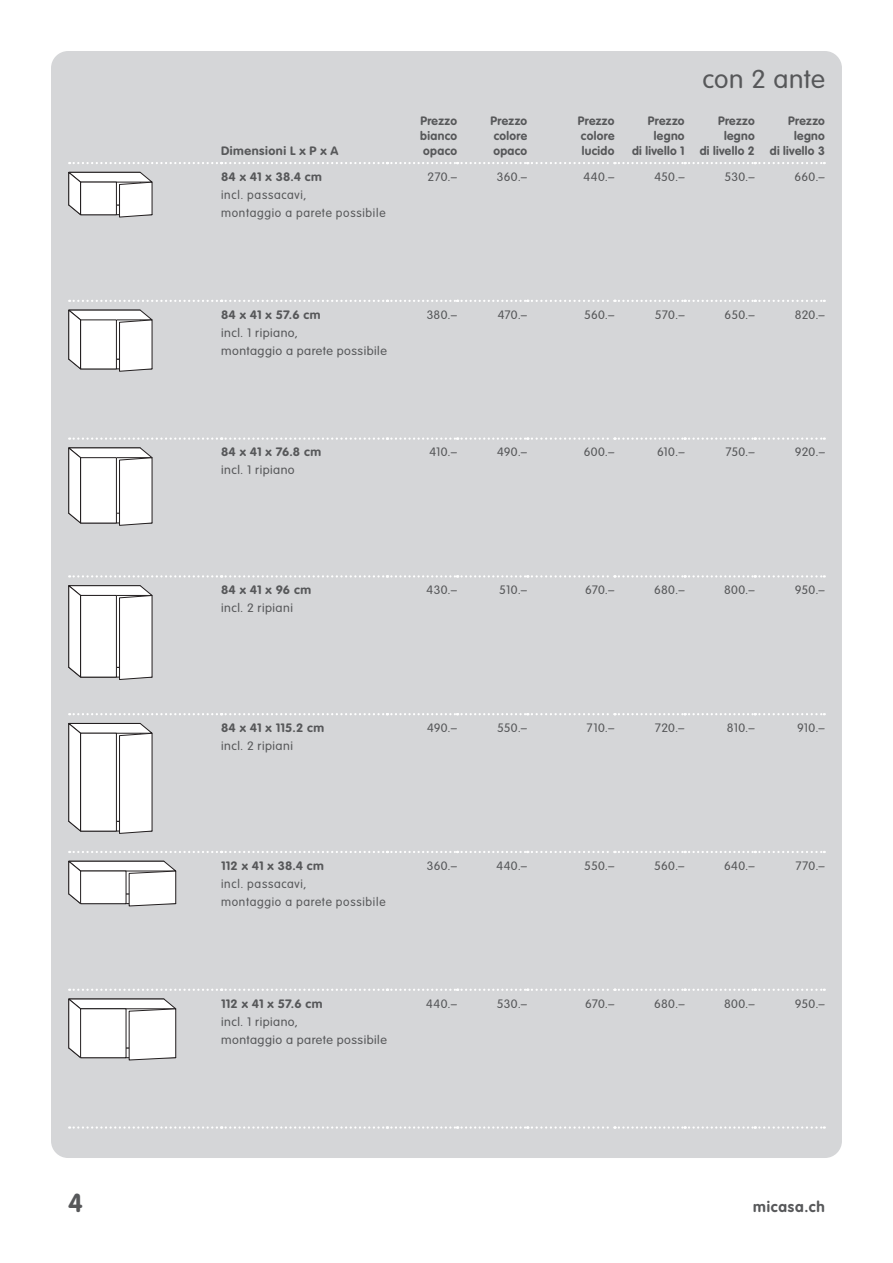
<style>
.page{position:relative;width:893px;height:1263px;background:#fff}
.page>*{position:absolute;margin:0;border:0;box-sizing:border-box;transform-origin:0 0}
.t1{font:300 25.5px "VAG Rounded Std";letter-spacing:.015em;color:#57585a;scale:1.05 1}
.t2{font:700 25.5px "VAG Rounded Std";color:#57585a}
.t3{font:700 15px "VAG Rounded Std";letter-spacing:.055em;color:#57585a}
.t4{font:300 12px/18px "VAG Rounded Std";letter-spacing:.035em;color:#57585a;scale:1.05 1}
.t5{font:700 12px/15px "VAG Rounded Std";letter-spacing:.025em;color:#57585a;text-align:justify}
.t6{font:700 12px "VAG Rounded Std";letter-spacing:.025em;color:#57585a;scale:1.05 1}
.t7{font:300 12px/18px "VAG Rounded Std";letter-spacing:.055em;color:#57585a}
</style>
<div class="page">
<div style="left:51px;top:51px;width:791px;height:1107px;background:#d5d6d8;border-radius:17px"></div>
<svg style="left:69px;top:162px;width:756px;height:2px"></svg>
<svg style="left:69px;top:300px;width:756px;height:2px"></svg>
<svg style="left:69px;top:437px;width:756px;height:3px"></svg>
<svg style="left:69px;top:575px;width:756px;height:2px"></svg>
<svg style="left:69px;top:713px;width:756px;height:2px"></svg>
<svg style="left:69px;top:851px;width:756px;height:2px"></svg>
<svg style="left:69px;top:989px;width:756px;height:2px"></svg>
<svg style="left:69px;top:1126px;width:756px;height:3px"></svg>
<svg style="left:68px;top:172px;width:85px;height:46px;background:#e0e0e0"></svg>
<svg style="left:68px;top:309px;width:85px;height:63px;background:#e4e3e4"></svg>
<svg style="left:68px;top:447px;width:85px;height:79px;background:#e7e6e7"></svg>
<svg style="left:68px;top:585px;width:85px;height:95px;background:#e9e8e8"></svg>
<svg style="left:68px;top:723px;width:85px;height:111px;background:#eae9ea"></svg>
<svg style="left:68px;top:860px;width:109px;height:47px;background:#e2e1e2"></svg>
<svg style="left:68px;top:998px;width:109px;height:63px;background:#e6e6e6"></svg>
<p class="t6" style="left:221px;top:143px;width:113px">Dimensioni L x P x A</p>
<p class="t6" style="left:221px;top:170px;width:98px">84 x 41 x 38.4 cm</p>
<p class="t7" style="left:221px;top:186px;width:166px">incl. passacavi,<br>montaggio a parete possibile</p>
<h1 class="t1" style="left:702px;top:64px;width:118px">con 2 ante</h1>
<p class="t5" style="left:420px;top:113px;width:38px">Prezzo bianco opaco</p>
<p class="t5" style="left:491px;top:113px;width:38px">Prezzo colore opaco</p>
<p class="t5" style="left:578px;top:113px;width:38px">Prezzo colore lucido</p>
<p class="t5" style="left:632px;top:113px;width:54px;text-align:right">Prezzo legno<br>di livello 1</p>
<p class="t5" style="left:700px;top:113px;width:57px;text-align:right">Prezzo legno<br>di livello 2</p>
<p class="t5" style="left:770px;top:113px;width:57px;text-align:right">Prezzo legno<br>di livello 3</p>
<p class="t4" style="left:428px;top:168px;width:30px">270.–</p>
<p class="t4" style="left:497px;top:168px;width:30px">360.–</p>
<p class="t4" style="left:584px;top:168px;width:31px">440.–</p>
<p class="t4" style="left:654px;top:168px;width:30px">450.–</p>
<p class="t4" style="left:724px;top:168px;width:30px">530.–</p>
<p class="t4" style="left:795px;top:168px;width:30px">660.–</p>
<p class="t6" style="left:221px;top:307px;width:96px">84 x 41 x 57.6 cm</p>
<p class="t4" style="left:221px;top:324px;width:159px">incl. 1 ripiano,<br>montaggio a parete possibile</p>
<p class="t4" style="left:427px;top:306px;width:30px">380.–</p>
<p class="t4" style="left:498px;top:306px;width:30px">470.–</p>
<p class="t4" style="left:584px;top:306px;width:30px">560.–</p>
<p class="t4" style="left:655px;top:306px;width:30px">570.–</p>
<p class="t4" style="left:724px;top:306px;width:30px">650.–</p>
<p class="t4" style="left:795px;top:306px;width:30px">820.–</p>
<p class="t6" style="left:221px;top:445px;width:97px">84 x 41 x 76.8 cm</p>
<p class="t4" style="left:221px;top:462px;width:72px">incl. 1 ripiano</p>
<p class="t4" style="left:429px;top:444px;width:28px">410.–</p>
<p class="t4" style="left:497px;top:444px;width:30px">490.–</p>
<p class="t4" style="left:584px;top:444px;width:31px">600.–</p>
<p class="t4" style="left:657px;top:444px;width:28px">610.–</p>
<p class="t4" style="left:725px;top:444px;width:30px">750.–</p>
<p class="t4" style="left:795px;top:444px;width:30px">920.–</p>
<p class="t6" style="left:221px;top:583px;width:87px">84 x 41 x 96 cm</p>
<p class="t4" style="left:221px;top:599px;width:70px">incl. 2 ripiani</p>
<p class="t4" style="left:427px;top:581px;width:31px">430.–</p>
<p class="t4" style="left:499px;top:581px;width:28px">510.–</p>
<p class="t4" style="left:585px;top:581px;width:29px">670.–</p>
<p class="t4" style="left:654px;top:581px;width:30px">680.–</p>
<p class="t4" style="left:724px;top:581px;width:31px">800.–</p>
<p class="t4" style="left:795px;top:581px;width:30px">950.–</p>
<p class="t6" style="left:221px;top:721px;width:100px">84 x 41 x 115.2 cm</p>
<p class="t4" style="left:221px;top:737px;width:70px">incl. 2 ripiani</p>
<p class="t4" style="left:427px;top:719px;width:30px">490.–</p>
<p class="t4" style="left:497px;top:719px;width:30px">550.–</p>
<p class="t4" style="left:587px;top:719px;width:28px">710.–</p>
<p class="t4" style="left:655px;top:719px;width:30px">720.–</p>
<p class="t4" style="left:727px;top:719px;width:28px">810.–</p>
<p class="t4" style="left:797px;top:719px;width:28px">910.–</p>
<p class="t6" style="left:221px;top:858px;width:99px">112 x 41 x 38.4 cm</p>
<p class="t7" style="left:221px;top:875px;width:166px">incl. passacavi,<br>montaggio a parete possibile</p>
<p class="t6" style="left:221px;top:996px;width:98px">112 x 41 x 57.6 cm</p>
<p class="t4" style="left:221px;top:1013px;width:159px">incl. 1 ripiano,<br>montaggio a parete possibile</p>
<p class="t4" style="left:427px;top:857px;width:30px">360.–</p>
<p class="t4" style="left:496px;top:857px;width:31px">440.–</p>
<p class="t4" style="left:584px;top:857px;width:30px">550.–</p>
<p class="t4" style="left:654px;top:857px;width:30px">560.–</p>
<p class="t4" style="left:724px;top:857px;width:31px">640.–</p>
<p class="t4" style="left:795px;top:857px;width:30px">770.–</p>
<p class="t4" style="left:426px;top:995px;width:31px">440.–</p>
<p class="t4" style="left:497px;top:995px;width:30px">530.–</p>
<p class="t4" style="left:585px;top:995px;width:29px">670.–</p>
<p class="t4" style="left:654px;top:995px;width:30px">680.–</p>
<p class="t4" style="left:724px;top:995px;width:31px">800.–</p>
<p class="t4" style="left:795px;top:995px;width:30px">950.–</p>
<h1 class="t2" style="left:68px;top:1188px;width:16px">4</h1>
<p class="t3" style="left:753px;top:1198px;width:73px">micasa.ch</p>
</div>
